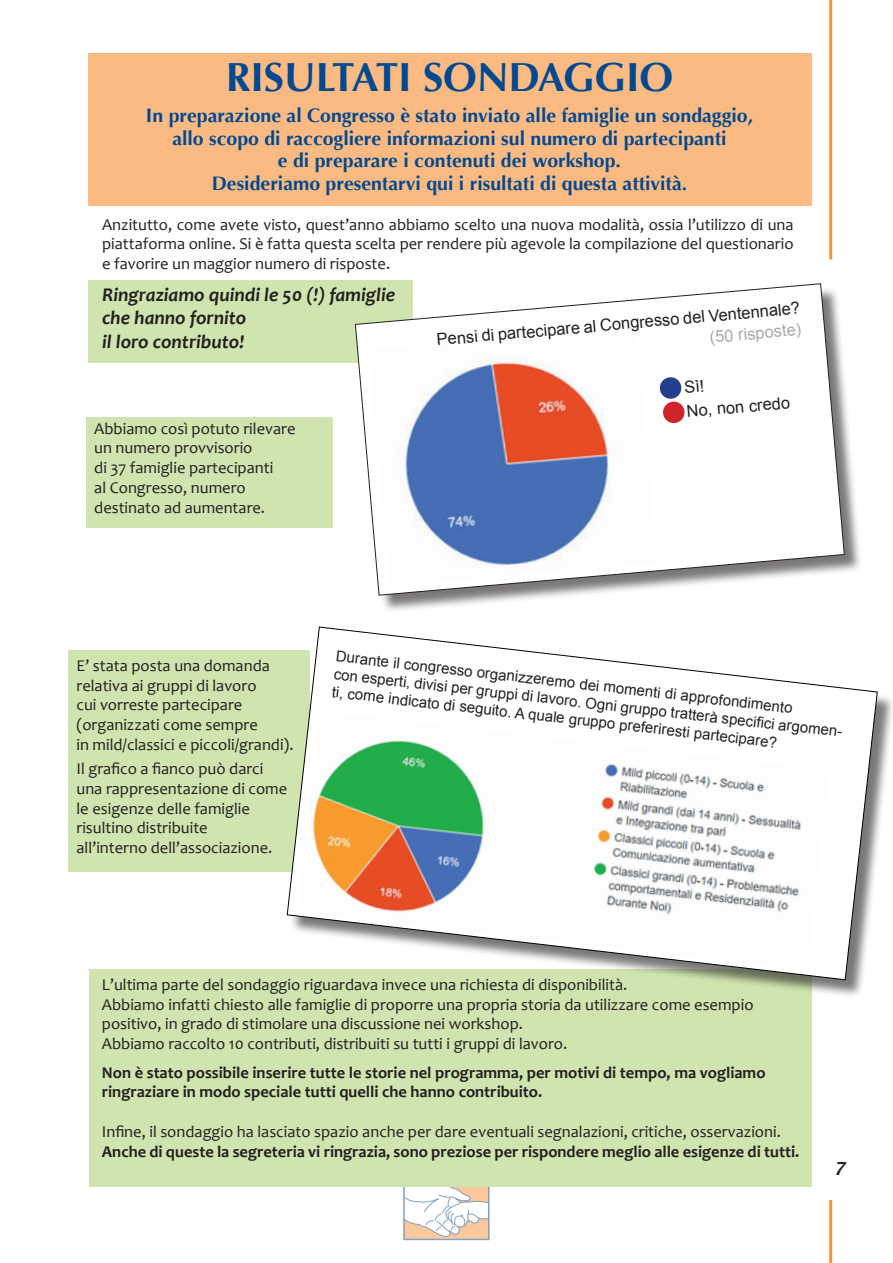
<style>
.page{position:relative;width:893px;height:1263px;background:#fff}
.page>*{position:absolute;margin:0;border:0;box-sizing:border-box;transform-origin:0 0}
.t1{font:700 40.5px "Optima";color:#014990}
.t2{font:700 19.5px/22.5px "Optima";color:#014990;text-align:center}
.t3{font:italic 700 19.5px/23.4px "Candara";color:#231f20}
.t4{font:italic 600 18px "Lucida Sans";color:#231f20}
.t5{font:16.5px/19.8px "Candara";color:#231f20}
.t6{font:700 16.5px/19.8px "Candara";color:#231f20}
.t7{font:16.5px/24px "Arial";color:#231f20}
.t8{font:16.5px "Arial";color:#a8a9ad}
.t9{font:15px/18px "Arial";color:#231f20}
</style>
<div class="page">
<hr style="left:829px;top:0;width:3px;height:259px;background:#f69238">
<svg style="left:406px;top:1186px;width:80px;height:51px"></svg>
<hr style="left:829px;top:1200px;width:3px;height:63px;background:#f69238">
<div style="left:88px;top:280px;width:324px;height:83px;background:#cfe4ae"></div>
<div style="left:88px;top:54px;width:723px;height:152px;background:#fbba81"></div>
<div style="left:68px;top:650px;width:241px;height:221px;background:#cfe4ae"></div>
<div style="left:89px;top:969px;width:723px;height:217px;background:#cfe4ae"></div>
<div style="left:358px;top:286px;width:505px;height:328px;background:#231f20;opacity:.6"></div>
<svg style="left:355px;top:283px;width:490px;height:313px"></svg>
<img style="left:368px;top:326px;width:289px;height:259px">
<div style="left:663px;top:402px;width:21px;height:21px;background:#d1232a;border-radius:50%"></div>
<div style="left:660px;top:377px;width:21px;height:22px;background:#253f8e;border-radius:50%"></div>
<div style="left:86px;top:417px;width:246px;height:111px;background:#cfe4ae"></div>
<div style="left:290px;top:630px;width:603px;height:368px;background:#231f20;opacity:.6"></div>
<svg style="left:287px;top:627px;width:591px;height:353px"></svg>
<svg style="left:298px;top:712px;width:552px;height:261px"></svg>
<img style="left:298px;top:712px;width:532px;height:258px">
<h1 class="t1" style="left:226px;top:54px;width:227px">RISU LTATI SONDA</h1>
<h1 class="t1" style="left:563px;top:54px;width:86px">GGIO</h1>
<p class="t2" style="left:146px;top:105px;width:609px">I n preparazione al Congresso è stato inviato alle famiglie un sondaggio, allo scopo di raccogliere informazioni sul numero di partecipanti<br>e di preparare i contenuti dei workshop.<br>Desideriamo presentarvi qui i risultati di questa attività.</p>
<p class="t5" style="left:102px;top:214px;width:693px;text-align:justify">Anzitutto, come avete visto, quest’anno abbiamo scelto una nuova modalità, ossia l’utilizzo di una piattaforma online. Si è fatta questa scelta per rendere più agevole la compilazione del questionario e favorire un maggior numero di risposte.</p>
<p class="t3" style="left:102px;top:283px;width:294px">Ringraziamo quindi le 50 (!) famiglie che hanno fornito<br>il loro contributo!</p>
<p class="t7" style="left:436px;top:328px;width:366px;rotate:-5deg">Pensi di partecipare al Congresso del Ventennale?</p>
<p class="t7" style="left:683px;top:376px;width:106px;rotate:-5deg">Sì!<br>No, non credo</p>
<p class="t8" style="left:709px;top:326px;width:93px;rotate:-5deg">(50 risposte)</p>
<p class="t5" style="left:94px;top:418px;width:203px">Abbiamo così potuto rilevare un numero provvisorio<br>di 37 famiglie partecipanti<br>al Congresso, numero destinato ad aumentare.</p>
<p class="t5" style="left:77px;top:655px;width:219px">E’ stata posta una domanda relativa ai gruppi di lavoro<br>cui vorreste partecipare (organizzati come sempre<br>in mild/classici e piccoli/grandi).</p>
<p class="t5" style="left:77px;top:758px;width:212px">Il grafico a fianco può darci una rappresentazione di come le esigenze delle famiglie risultino distribuite<br>all’interno dell’associazione.</p>
<p class="t9" style="left:336px;top:649px;width:516px;rotate:6deg">Durante il congresso organizzeremo dei momenti di approfondimento<br>con esperti, divisi per gruppi di lavoro. Ogni gruppo tratterà specifi ci argomen&shy;ti, come indicato di seguito. A quale gruppo preferiresti partecipare?</p>
<p class="t5" style="left:102px;top:974px;width:653px">L’ultima parte del sondaggio riguardava invece una richiesta di disponibilità.<br>Abbiamo infatti chiesto alle famiglie di proporre una propria storia da utilizzare come esempio positivo, in grado di stimolare una discussione nei workshop.<br>Abbiamo raccolto 10 contributi, distribuiti su tutti i gruppi di lavoro.</p>
<p class="t6" style="left:102px;top:1062px;width:665px">Non è stato possibile inserire tutte le storie nel programma, per motivi di tempo, ma vogliamo ringraziare in modo speciale tutti quelli che hanno contribuito.</p>
<p class="t5" style="left:102px;top:1121px;width:680px">Infine, il sondaggio ha lasciato spazio anche per dare eventuali segnalazioni, critiche, osservazioni.</p>
<p class="t6" style="left:102px;top:1141px;width:699px">Anche di queste la segreteria vi ringrazia, sono preziose per rispondere meglio alle esigenze di tutti.</p>
<p class="t4" style="left:833px;top:1158px;width:13px">7</p>
</div>
